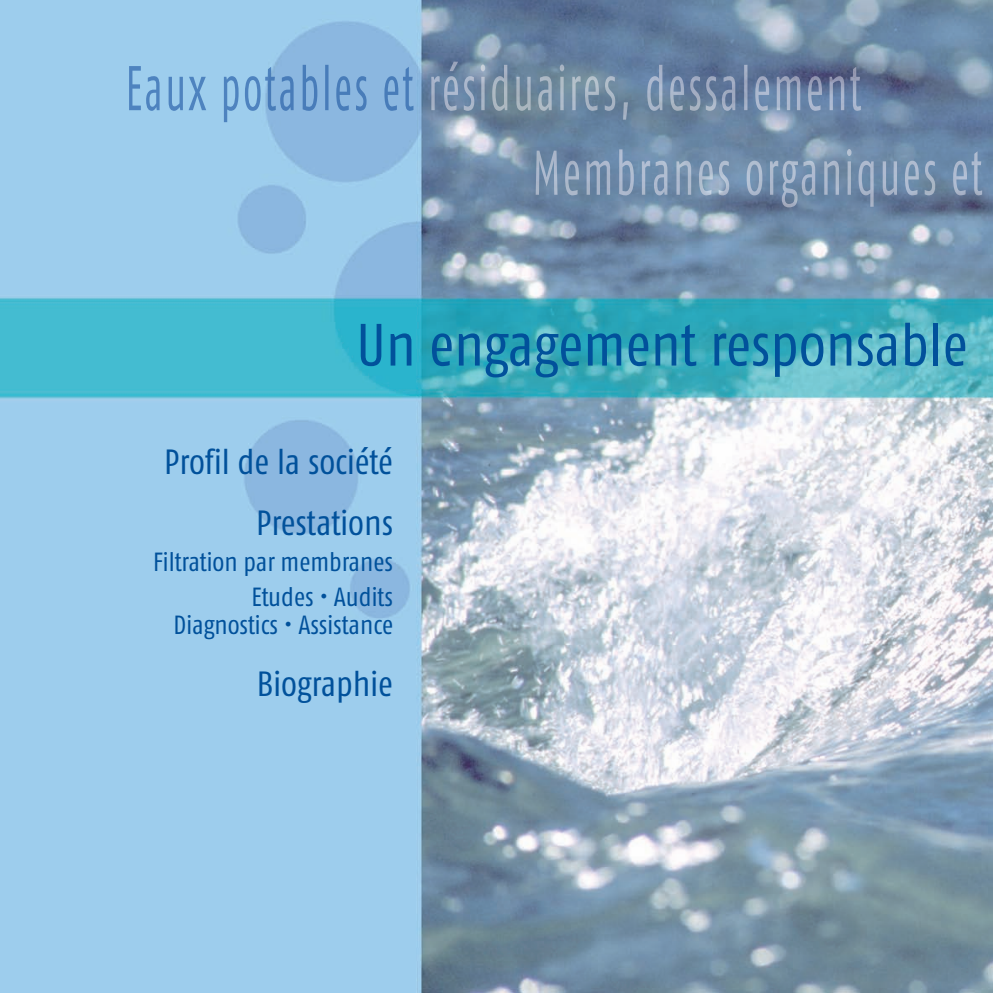
<style>
.page{position:relative;width:993px;height:993px;background:#fff}
.page>*{position:absolute;margin:0;border:0;box-sizing:border-box;transform-origin:0 0}
.t1{font:59.5px "Fago Co Regular Tf";color:#01519b}
.t2{font:35px/61.2px "Fago Co Regular Tf";color:#01519b;text-align:right}
.t3{font:26.25px/35px "Fago Co Regular Tf";color:#01519b;text-align:right}
</style>
<div class="page">
<img style="left:0;top:0;width:992px;height:992px">
<img style="left:129px;top:65px;width:310px;height:57px">
<img style="left:444px;top:62px;width:183px;height:58px">
<img style="left:647px;top:65px;width:213px;height:46px">
<img style="left:535px;top:149px;width:277px;height:58px">
<h1 class="t1" style="left:356px;top:324px;width:612px">Un engagement responsable</h1>
<h2 class="t2" style="left:164px;top:434px;width:230px">Profil de la société<br>Prestations</h2>
<p class="t3" style="left:153px;top:546px;width:241px">Filtration par membranes<br>Etudes • Audits</p>
<p class="t3" style="left:174px;top:610px;width:221px">Diagnostics • Assistance</p>
<h2 class="t2" style="left:256px;top:656px;width:138px">Biographie</h2>
</div>
